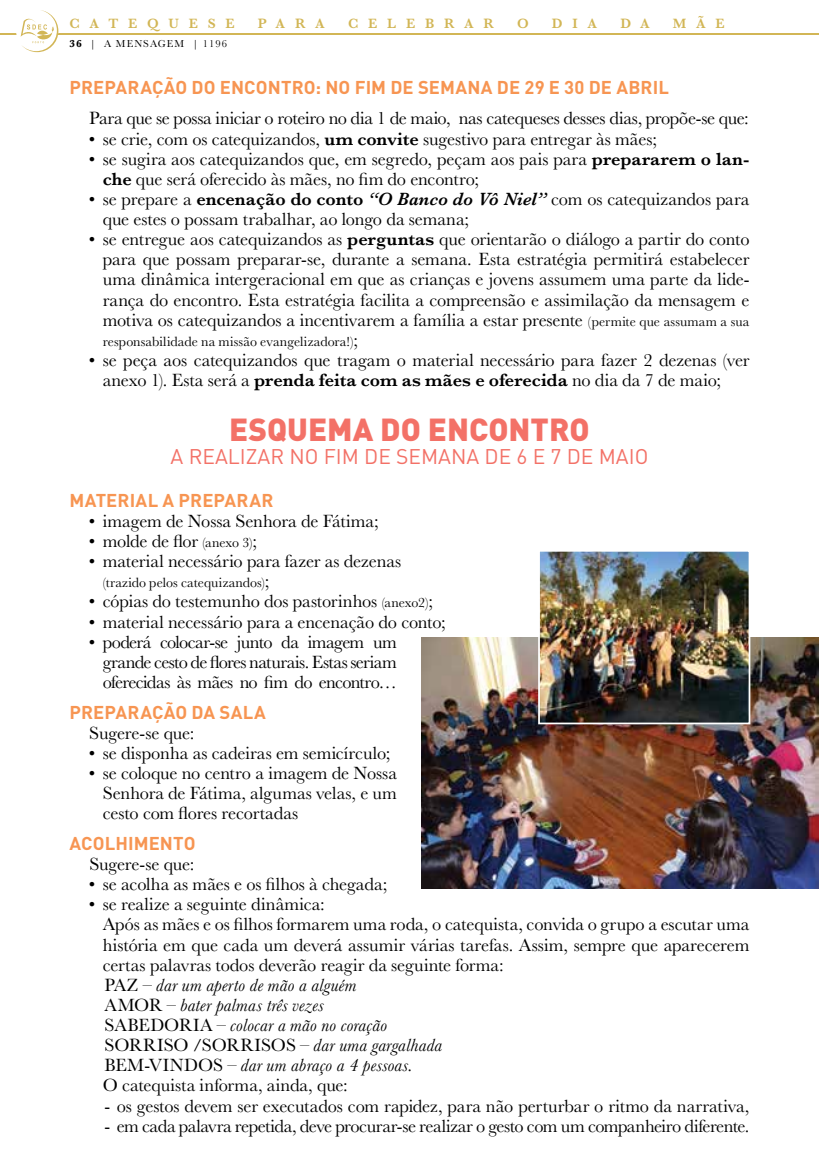
<style>
.page{position:relative;width:819px;height:1166px;background:#fff}
.page>*{position:absolute;margin:0;border:0;box-sizing:border-box;transform-origin:0 0}
.t1{font:900 31.5px "DIN";color:#f37167}
.t2{font:21px "DIN";color:#f37167}
.t3{font:18.38px/20.1px "Baskerville";letter-spacing:-.005em;color:#000}
.t4{font:700 18.38px "DIN";letter-spacing:.005em;color:#f79552}
.t5{font:18.38px "Baskerville";letter-spacing:-.025em;color:#000}
.t6{font:14px "Baskerville";letter-spacing:.005em;color:#000}
.t7{font:600 14px "Baskerville";letter-spacing:.7em;color:#d2b656}
.t8{font:10.5px "Baskerville";letter-spacing:.1em;color:#000}
.s1{font-weight:700}
.s2{font-weight:600}
.s3{font-weight:600;font-style:italic}
.s4{font-size:14px}
.s5{font-size:18.38px}
.s6{font-style:italic}
</style>
<div class="page">
<hr style="left:0;top:33px;width:819px;height:2px;background:#d2b656">
<div style="left:16px;top:10px;width:42px;height:42px;background:#fff;border-radius:50%"></div>
<svg style="left:21px;top:10px;width:37px;height:42px"></svg>
<img style="left:422px;top:637px;width:397px;height:251px">
<img style="left:541px;top:553px;width:206px;height:168px">
<div style="left:538px;top:550px;width:212px;height:174px;border:2px solid #fff"></div>
<p class="t7" style="left:69px;top:14px;width:167px">CATEQUESE</p>
<p class="t7" style="left:258px;top:14px;width:68px">PARA</p>
<p class="t7" style="left:348px;top:14px;width:147px">CELEBRAR</p>
<p class="t7" style="left:517px;top:14px;width:13px">O</p>
<p class="t7" style="left:552px;top:14px;width:47px">DIA</p>
<p class="t7" style="left:620px;top:14px;width:31px">D A</p>
<p class="t7" style="left:672px;top:14px;width:53px">MÃE</p>
<p class="t8" style="left:69px;top:37px;width:159px"><span class="s1">36</span> | A MENSAGEM | 1196</p>
<p class="t4" style="left:69px;top:75px;width:163px">PREPARAÇÃO DO ENC</p>
<p class="t4" style="left:256px;top:75px;width:175px">ONTRO: NO FIM DE SEM</p>
<p class="t4" style="left:455px;top:75px;width:215px">ANA DE 29 E 30 DE ABRIL</p>
<p class="t3" style="left:89px;top:109px;width:661px">Para que se possa iniciar o roteiro no dia 1 de maio, nas catequeses desses dias, propõe-se que:</p>
<p class="t3" style="left:89px;top:129px;width:569px">• se crie, com os catequizandos, <span class="s2">um convite</span> sugestivo para entregar às mães;</p>
<p class="t3" style="left:103px;top:149px;width:648px;text-indent:-14px">• se sugira aos catequizandos que, em segredo, peçam aos pais para <span class="s2">prepararem o lan&shy;che</span> que será oferecido às mães, no fim do encontro;</p>
<p class="t3" style="left:103px;top:189px;width:648px;text-indent:-14px">• se prepare a <span class="s2">encenação do conto</span> <span class="s3">“O Banco do Vô Niel”</span> com os catequizandos para que estes o possam trabalhar, ao longo da semana;</p>
<p class="t3" style="left:103px;top:229px;width:648px;text-align:justify;text-indent:-14px">• se entregue aos catequizandos as <span class="s2">perguntas</span> que orientarão o diálogo a partir do conto para que possam preparar-se, durante a semana. Esta estratégia permitirá estabelecer uma dinâmica intergeracional em que as crianças e jovens assumem uma parte da lide&shy;rança do encontro. Esta estratégia facilita a compreensão e assimilação da mensagem e motiva os catequizandos a incentivarem a família a estar presente <span class="s4">(permite que assumam a sua</span></p>
<p class="t6" style="left:103px;top:332px;width:257px">responsabilidade na missão evangelizadora!)<span class="s5">;</span></p>
<p class="t3" style="left:103px;top:350px;width:648px;text-indent:-14px">• se peça aos catequizandos que tragam o material necessário para fazer 2 dezenas (ver anexo 1). Esta será a <span class="s2">prenda feita com as mães e oferecida</span> no dia da 7 de maio;</p>
<h1 class="t1" style="left:229px;top:409px;width:362px">ESQUEMA DO ENCONTRO</h1>
<p class="t2" style="left:171px;top:443px;width:479px">A REALIZAR NO FIM DE SEMANA DE 6 E 7 DE MAIO</p>
<p class="t4" style="left:69px;top:488px;width:205px">MATE RIAL A PREPARAR</p>
<p class="t3" style="left:89px;top:511px;width:291px">• imagem de Nossa Senhora de Fátima;</p>
<p class="t3" style="left:89px;top:531px;width:170px">• molde de flor <span class="s4">(anexo 3)</span>;</p>
<p class="t3" style="left:89px;top:551px;width:314px">• material necessário para fazer as dezenas</p>
<p class="t6" style="left:103px;top:574px;width:168px">(trazido pelos catequizandos)<span class="s5">;</span></p>
<p class="t3" style="left:89px;top:592px;width:345px">• cópias do testemunho dos pastorinhos <span class="s4">(anexo2)</span>;</p>
<p class="t3" style="left:89px;top:612px;width:358px">• material necessário para a encenação do conto;</p>
<p class="t3" style="left:103px;top:632px;width:296px;text-align:justify;text-indent:-14px">• poderá colocar-se junto da imagem um grande cesto de flores naturais. Estas seriam oferecidas às mães no fim do encontro…</p>
<p class="t4" style="left:69px;top:700px;width:198px">PREPARAÇÃO DA SALA</p>
<p class="t3" style="left:89px;top:723px;width:107px">Sugere-se que:</p>
<p class="t3" style="left:89px;top:743px;width:303px">• se disponha as cadeiras em semicírculo;</p>
<p class="t3" style="left:103px;top:763px;width:296px;text-align:justify;text-indent:-14px">• se coloque no centro a imagem de Nossa Senhora de Fátima, algumas velas, e um cesto com flores recortadas</p>
<p class="t4" style="left:69px;top:831px;width:78px">ACOLHIMENT</p>
<p class="t4" style="left:184px;top:831px;width:13px">O</p>
<p class="t3" style="left:89px;top:854px;width:107px">Sugere-se que:</p>
<p class="t3" style="left:89px;top:874px;width:300px">• se acolha as mães e os filhos à chegada;</p>
<p class="t3" style="left:103px;top:894px;width:648px;text-indent:-14px">• se realize a seguinte dinâmica:<br>Após as mães e os filhos formarem uma roda, o catequista, convida o grupo a escutar uma história em que cada um deverá assumir várias tarefas. Assim, sempre que aparecerem certas palavras todos deverão reagir da seguinte forma:<br>PAZ – <span class="s6">dar um aperto de mão a alguém<br></span>AMOR – <span class="s6">bater palmas três vezes<br></span>SABEDORIA – <span class="s6">colocar a mão no coração<br></span>SORRISO /SORRISOS – <span class="s6">dar uma gargalhada<br></span>BEM-VINDOS – <span class="s6">dar um abraço a 4 pessoas.<br></span>O catequista informa, ainda, que:</p>
<p class="t3" style="left:104px;top:1096px;width:646px">- os gestos devem ser executados com rapidez, para não perturbar o ritmo da narrativa,</p>
<p class="t5" style="left:104px;top:1114px;width:646px">- em cada palavra repetida, deve procurar-se realizar o gesto com um companheiro diferente.</p>
</div>
